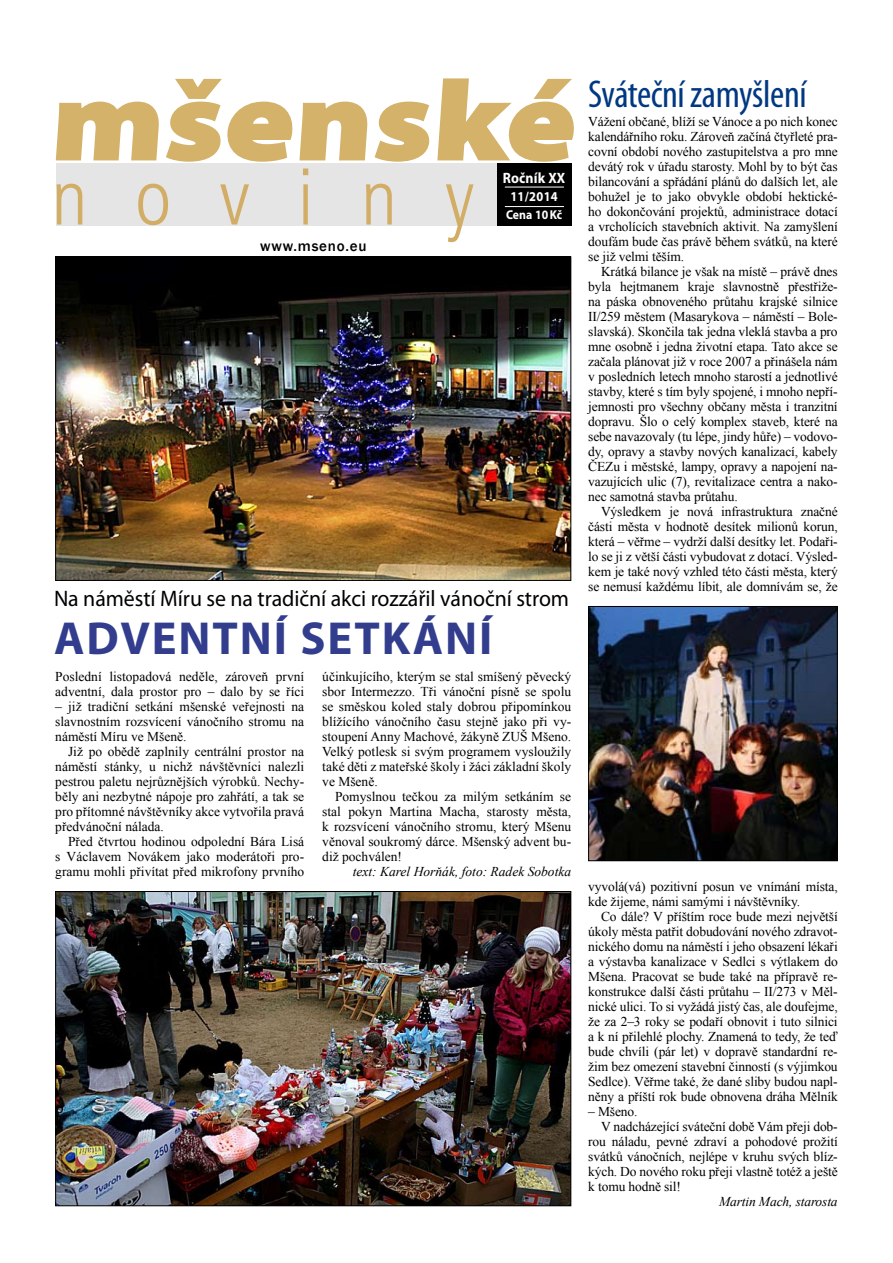
<style>
.page{position:relative;width:893px;height:1263px;background:#fff}
.page>*{position:absolute;margin:0;border:0;box-sizing:border-box;transform-origin:0 0}
.t1{font:900 111.9px "Myriad Pro";color:#d4b26a;scale:1.15 1}
.t2{font:79.5px "Humanist 777 AT Light Condensed B";letter-spacing:.59em;color:#d2ad66}
.t3{font:700 46.5px "Myriad Pro";letter-spacing:.04em;color:#323d8e}
.t4{font:condensed 39px "Myriad Pro";letter-spacing:-.01em;color:#003882}
.t5{font:22.5px "Myriad Pro";letter-spacing:-.005em;color:#000}
.t6{font:500 15px "Franklin Gothic";letter-spacing:.05em;color:#000}
.t7{font:700 15px "Myriad Pro";letter-spacing:.01em;color:#fff;scale:.92 1}
.t8{font:13.5px/15px "Times New Roman";letter-spacing:-.01em;color:#000;text-align:justify}
.t9{font:italic 13.5px "Times New Roman";color:#000}
.t10{font:700 13.5px "Myriad Pro";letter-spacing:.025em;color:#fff;scale:.92 1}
.t11{font:700 12.9px "Myriad Pro";letter-spacing:.005em;color:#fff;scale:.92 1}
</style>
<div class="page">
<img style="left:57px;top:259px;width:512px;height:320px">
<div style="left:55px;top:257px;width:516px;height:324px;border:1px solid #000"></div>
<img style="left:57px;top:893px;width:512px;height:311px">
<div style="left:55px;top:891px;width:516px;height:315px;border:1px solid #000"></div>
<img style="left:590px;top:608px;width:245px;height:251px">
<div style="left:588px;top:606px;width:249px;height:255px;border:1px solid #000"></div>
<svg style="left:55px;top:78px;width:519px;height:84px"></svg>
<div style="left:57px;top:163px;width:440px;height:62px;background:#e5e5e6"></div>
<div style="left:497px;top:163px;width:74px;height:63px;background:#000"></div>
<hr style="left:505px;top:187px;width:59px;height:1px;background:#fff">
<hr style="left:505px;top:206px;width:59px;height:1px;background:#fff">
<h1 class="t1" style="left:50px;top:47px;width:466px">mšenské</h1>
<p class="t7" style="left:503px;top:169px;width:70px">Ročník XX</p>
<p class="t10" style="left:510px;top:188px;width:53px">11/2014</p>
<h2 class="t2" style="left:51px;top:148px;width:426px">noviny</h2>
<p class="t11" style="left:506px;top:207px;width:63px">Cena 10Kč</p>
<p class="t6" style="left:260px;top:236px;width:108px">www.mseno.eu</p>
<h3 class="t5" style="left:54px;top:585px;width:517px">Na náměstí Míru se na tradiční akci rozzářil vánoční strom</h3>
<h3 class="t3" style="left:54px;top:608px;width:440px">ADVENTNÍ SETKÁNÍ</h3>
<p class="t8" style="left:55px;top:669px;width:250px">Poslední listopadová neděle, zároveň první adventní, dala prostor pro – dalo by se říci</p>
<p class="t8" style="left:55px;top:699px;width:250px">– již tradiční setkání mšenské veřejnosti na slavnostním rozsvícení vánočního stromu na náměstí Míru ve Mšeně.</p>
<p class="t8" style="left:55px;top:744px;width:250px;text-indent:13px">Již po obědě zaplnily centrální prostor na náměstí stánky, u nichž návštěvníci nalezli pestrou paletu nejrůznějších výrobků. Nechy&shy;běly ani nezbytné nápoje pro zahřátí, a tak se pro přítomné návštěvníky akce vytvořila pravá předvánoční nálada.</p>
<p class="t8" style="left:55px;top:834px;width:250px;text-indent:13px">Před čtvrtou hodinou odpolední Bára Lisá s Václavem Novákem jako moderátoři pro&shy;gramu mohli přivítat před mikrofony prvního</p>
<p class="t8" style="left:322px;top:669px;width:250px">účinkujícího, kterým se stal smíšený pěvecký sbor Intermezzo. Tři vánoční písně se spolu se směskou koled staly dobrou připomínkou blížícího vánočního času stejně jako při vy&shy;stoupení Anny Machové, žákyně ZUŠ Mšeno.<br>Velký potlesk si svým programem vysloužily také děti z mateřské školy i žáci základní školy ve Mšeně.</p>
<p class="t8" style="left:322px;top:789px;width:250px;text-indent:13px">Pomyslnou tečkou za milým setkáním se stal pokyn Martina Macha, starosty města, k rozsvícení vánočního stromu, který Mšenu věnoval soukromý dárce. Mšenský advent bu&shy;diž pochválen!</p>
<p class="t9" style="left:353px;top:862px;width:220px">text: Karel Horňák, foto: Radek Sobotka</p>
<h3 class="t4" style="left:588px;top:70px;width:220px">Sváteční zamyšlení</h3>
<p class="t8" style="left:588px;top:114px;width:251px">Vážení občané, blíží se Vánoce a po nich konec kalendářního roku. Zároveň začíná čtyřleté pra&shy;covní období nového zastupitelstva a pro mne devátý rok v úřadu starosty. Mohl by to být čas bilancování a spřádání plánů do dalších let, ale bohužel je to jako obvykle období hektické&shy;ho dokončování projektů, administrace dotací a vrcholících stavebních aktivit. Na zamyšlení doufám bude čas právě během svátků, na které se již velmi těším.</p>
<p class="t8" style="left:588px;top:264px;width:251px;text-indent:13px">Krátká bilance je však na místě – právě dnes byla hejtmanem kraje slavnostně přestřiže&shy;na páska obnoveného průtahu krajské silnice II/259 městem (Masarykova – náměstí – Bole&shy;slavská). Skončila tak jedna vleklá stavba a pro mne osobně i jedna životní etapa. Tato akce se začala plánovat již v roce 2007 a přinášela nám v posledních letech mnoho starostí a jednotlivé stavby, které s tím byly spojené, i mnoho nepří&shy;jemnosti pro všechny občany města i tranzitní dopravu. Šlo o celý komplex staveb, které na sebe navazovaly (tu lépe, jindy hůře) – vodovo&shy;dy, opravy a stavby nových kanalizací, kabely ČEZu i městské, lampy, opravy a napojení na&shy;vazujících ulic (7), revitalizace centra a nako&shy;nec samotná stavba průtahu.</p>
<p class="t8" style="left:588px;top:504px;width:251px;text-indent:13px">Výsledkem je nová infrastruktura značné části města v hodnotě desítek milionů korun, která – věřme – vydrží další desítky let. Podaři&shy;lo se ji z větší části vybudovat z dotací. Výsled&shy;kem je také nový vzhled této části města, který se nemusí každému líbit, ale domnívám se, že</p>
<p class="t8" style="left:588px;top:879px;width:251px">vyvolá(vá) pozitivní posun ve vnímání místa, kde žijeme, námi samými i návštěvníky.</p>
<p class="t8" style="left:588px;top:909px;width:251px;text-indent:13px">Co dále? V příštím roce bude mezi největší úkoly města patřit dobudování nového zdravot&shy;nického domu na náměstí i jeho obsazení lékaři a výstavba kanalizace v Sedlci s výtlakem do Mšena. Pracovat se bude také na přípravě re&shy;konstrukce další části průtahu – II/273 v Měl&shy;nické ulici. To si vyžádá jistý čas, ale doufejme, že za 2–3 roky se podaří obnovit i tuto silnici a k ní přilehlé plochy. Znamená to tedy, že teď bude chvíli (pár let) v dopravě standardní re&shy;žim bez omezení stavební činností (s výjimkou Sedlce). Věřme také, že dané sliby budou napl&shy;něny a příští rok bude obnovena dráha Mělník</p>
<p class="t8" style="left:588px;top:1104px;width:51px">– Mšeno.</p>
<p class="t8" style="left:601px;top:1119px;width:238px">V nadcházející sváteční době Vám přeji dob-</p>
<p class="t8" style="left:588px;top:1134px;width:251px">rou náladu, pevné zdraví a pohodové prožití</p>
<p class="t8" style="left:588px;top:1149px;width:251px">svátků vánočních, nejlépe v kruhu svých blíz-</p>
<p class="t8" style="left:588px;top:1164px;width:251px">kých. Do nového roku přeji vlastně totéž a ještě</p>
<p class="t8" style="left:588px;top:1179px;width:94px">k tomu hodně sil!</p>
<p class="t9" style="left:719px;top:1192px;width:120px">Martin Mach, starosta</p>
</div>
